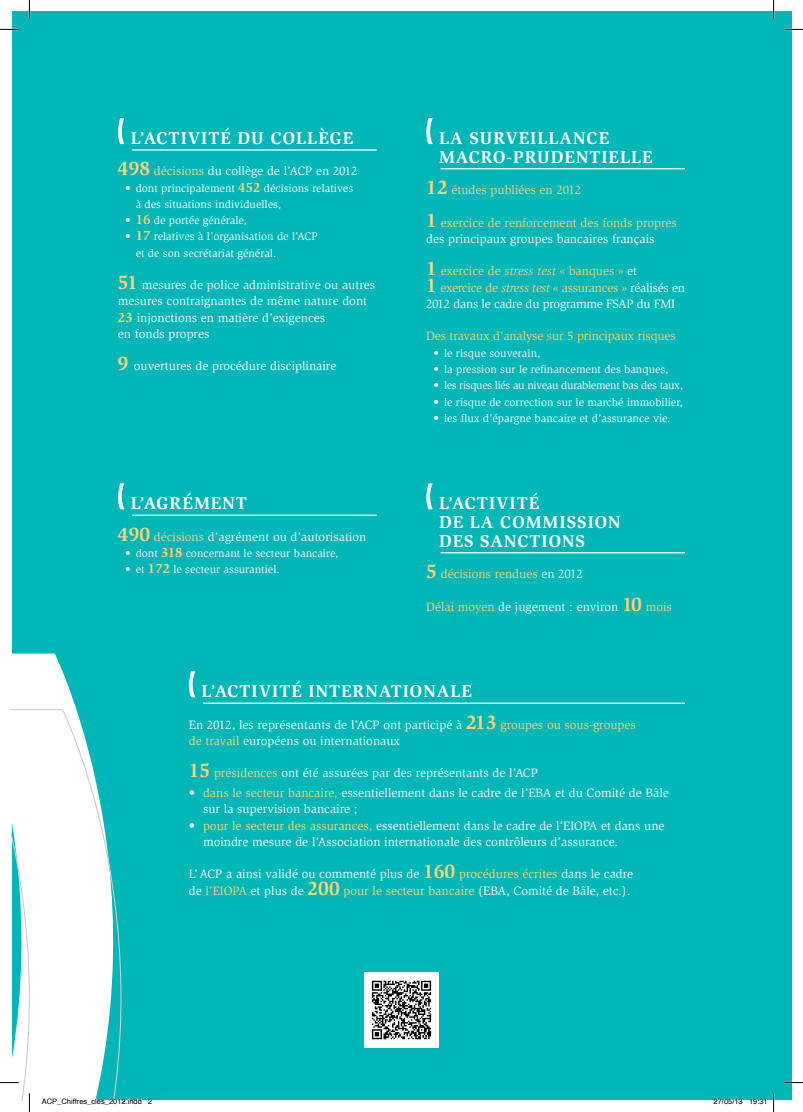
<style>
.page{position:relative;width:803px;height:1112px;background:#fff}
.page>*{position:absolute;margin:0;border:0;box-sizing:border-box;transform-origin:0 0}
.t1{font:700 17.5px/18.8px "Slimbach";letter-spacing:.06em;color:#fff}
.t2{font:12.5px/16.2px "Slimbach";color:#fff}
.t3{font:12.5px/16.2px "Slimbach";color:#fed378}
.t4{font:12.5px/16.2px "Slimbach";letter-spacing:-.02em;color:#fff}
.t5{font:11.25px/16.2px "Slimbach";color:#fff}
.t6{font:11.25px "Slimbach";letter-spacing:-.03em;color:#fff}
.t7{font:7.5px "Helvetica";color:#000}
.s1{font-weight:700;font-size:20px;color:#fed378}
.s2{color:#fed378}
.s3{font-weight:700;font-size:13.75px;color:#fed378}
.s4{font-weight:700;font-size:20px}
.s5{color:#fff}
.s6{font-style:italic;color:#fed378}
</style>
<div class="page">
<div style="left:12px;top:12px;width:779px;height:1087px;background:#00b6b6"></div>
<hr style="left:203px;top:702px;width:482px;height:1px;background:#fff">
<svg style="left:188px;top:671px;width:7px;height:26px"></svg>
<hr style="left:132px;top:149px;width:245px;height:2px;background:#fff">
<svg style="left:118px;top:118px;width:6px;height:26px"></svg>
<hr style="left:440px;top:168px;width:245px;height:1px;background:#fff">
<svg style="left:426px;top:118px;width:7px;height:26px"></svg>
<hr style="left:132px;top:514px;width:245px;height:1px;background:#fff">
<svg style="left:118px;top:483px;width:6px;height:26px"></svg>
<hr style="left:440px;top:552px;width:245px;height:1px;background:#fff">
<svg style="left:426px;top:483px;width:7px;height:26px"></svg>
<svg style="left:12px;top:653px;width:64px;height:55px;fill:#fff"></svg>
<svg style="left:12px;top:708px;width:110px;height:391px"></svg>
<img style="left:364px;top:972px;width:75px;height:74px">
<div style="left:418px;top:1040px;width:15px;height:5px;background:#fff"></div>
<svg style="left:0;top:29px;width:19px;height:1px"></svg>
<svg style="left:784px;top:29px;width:19px;height:1px"></svg>
<svg style="left:0;top:1081px;width:19px;height:2px"></svg>
<svg style="left:784px;top:1081px;width:19px;height:2px"></svg>
<svg style="left:29px;top:0;width:1px;height:19px"></svg>
<svg style="left:29px;top:1092px;width:1px;height:19px"></svg>
<svg style="left:773px;top:0;width:1px;height:19px"></svg>
<svg style="left:773px;top:1093px;width:1px;height:18px"></svg>
<svg style="left:41px;top:1098px;width:101px;height:2px"></svg>
<svg style="left:713px;top:1098px;width:30px;height:2px"></svg>
<svg style="left:749px;top:1098px;width:18px;height:2px"></svg>
<h1 class="t1" style="left:131px;top:129px;width:224px">L’ACTIVITÉ DU COLLÈGE</h1>
<p class="t2" style="left:118px;top:163px;width:241px"><span class="s1">498</span> <span class="s2">décisions</span> du collège de l’ACP en 2012</p>
<p class="t5" style="left:136px;top:180px;width:219px;text-indent:-11px">• dont principalement <span class="s3">452</span> décisions relatives à des situations individuelles,</p>
<p class="t5" style="left:125px;top:212px;width:123px">• <span class="s3">16</span> de portée générale,</p>
<p class="t5" style="left:136px;top:228px;width:184px;text-indent:-11px">• <span class="s3">17</span> relatives à l’organisation de l’ACP et de son secrétariat général.</p>
<p class="t2" style="left:118px;top:277px;width:259px"><span class="s1">51</span> mesures de police administrative ou autres mesures contraignantes de même nature dont <span class="s3">23</span> injonctions en matière d’exigences<br>en fonds propres</p>
<p class="t2" style="left:118px;top:358px;width:220px"><span class="s1">9</span> ouvertures de procédure disciplinaire</p>
<h1 class="t1" style="left:131px;top:494px;width:118px">L’AGRÉMENT</h1>
<p class="t2" style="left:118px;top:528px;width:250px"><span class="s1">490</span> <span class="s2">décisions</span> d’agrément ou d’autorisation</p>
<p class="t5" style="left:125px;top:545px;width:215px">• dont <span class="s3">318</span> concernant le secteur bancaire,</p>
<p class="t5" style="left:125px;top:561px;width:156px">• et <span class="s3">172</span> le secteur assurantiel.</p>
<h1 class="t1" style="left:439px;top:129px;width:215px">LA SURVEILLANCE<br>MACRO-PRUDENTIELLE</h1>
<p class="t3" style="left:426px;top:182px;width:156px"><span class="s4">12</span> études publiées en 2012</p>
<p class="t3" style="left:426px;top:214px;width:252px"><span class="s4">1</span> exercice de renforcement des fonds propres <span class="s5">des principaux groupes bancaires français</span></p>
<p class="t4" style="left:426px;top:263px;width:260px"><span class="s1">1</span> <span class="s2">exercice de</span> <span class="s6">stress test</span> <span class="s2">« banques »</span> et<br><span class="s1">1</span> <span class="s2">exercice de</span> <span class="s6">stress test</span> <span class="s2">« assurances »</span> réalisés en<br>2012 dans le cadre du programme FSAP du FMI</p>
<p class="t3" style="left:426px;top:328px;width:251px">Des travaux d’analyse sur 5 principaux risques</p>
<p class="t5" style="left:433px;top:345px;width:109px">• le risque souverain,</p>
<p class="t5" style="left:433px;top:361px;width:237px">• la pression sur le refinancement des banques,</p>
<p class="t6" style="left:433px;top:379px;width:251px">• les risques liés au niveau durablement bas des taux,</p>
<p class="t5" style="left:433px;top:393px;width:251px">• le risque de correction sur le marché immobilier,</p>
<p class="t5" style="left:433px;top:410px;width:239px">• les flux d’épargne bancaire et d’assurance vie.</p>
<h1 class="t1" style="left:439px;top:494px;width:183px">L’ACTIVITÉ<br>DE LA COMMISSION<br>DES SANCTIONS</h1>
<p class="t3" style="left:426px;top:565px;width:158px"><span class="s4">5</span> décisions rendues <span class="s5">en 2012</span></p>
<p class="t2" style="left:426px;top:598px;width:247px"><span class="s2">Délai moyen</span> de jugement : environ <span class="s1">10</span> <span class="s2">mois</span></p>
<h1 class="t1" style="left:202px;top:681px;width:272px">L’ACTIVITÉ INTERNATIONALE</h1>
<p class="t2" style="left:189px;top:716px;width:448px">En 2012, les représentants de l’ACP ont participé à <span class="s1">213</span> <span class="s2">groupes ou sous-groupes de travail</span> européens ou internationaux</p>
<p class="t2" style="left:189px;top:764px;width:351px"><span class="s1">15</span> <span class="s2">présidences</span> ont été assurées par des représentants de l’ACP</p>
<p class="t2" style="left:203px;top:784px;width:467px;text-indent:-14px">• <span class="s2">dans le secteur bancaire,</span> essentiellement dans le cadre de l’EBA et du Comité de Bâle sur la supervision bancaire ;</p>
<p class="t2" style="left:203px;top:817px;width:463px;text-indent:-14px">• <span class="s2">pour le secteur des assurances,</span> essentiellement dans le cadre de l’EIOPA et dans une moindre mesure de l’Association internationale des contrôleurs d’assurance.</p>
<p class="t2" style="left:189px;top:866px;width:446px">L’ACP a ainsi validé ou commenté plus de <span class="s1">160</span> <span class="s2">procédures écrites</span> dans le cadre de <span class="s2">l’EIOPA</span> et plus de <span class="s1">200</span> <span class="s2">pour le secteur bancaire</span> (EBA, Comité de Bâle, etc.).</p>
<p class="t7" style="left:42px;top:1095px;width:112px">ACP_Chiffres_cles_2012.indd 2</p>
<p class="t7" style="left:713px;top:1095px;width:56px">27/05/13 19:31</p>
</div>
